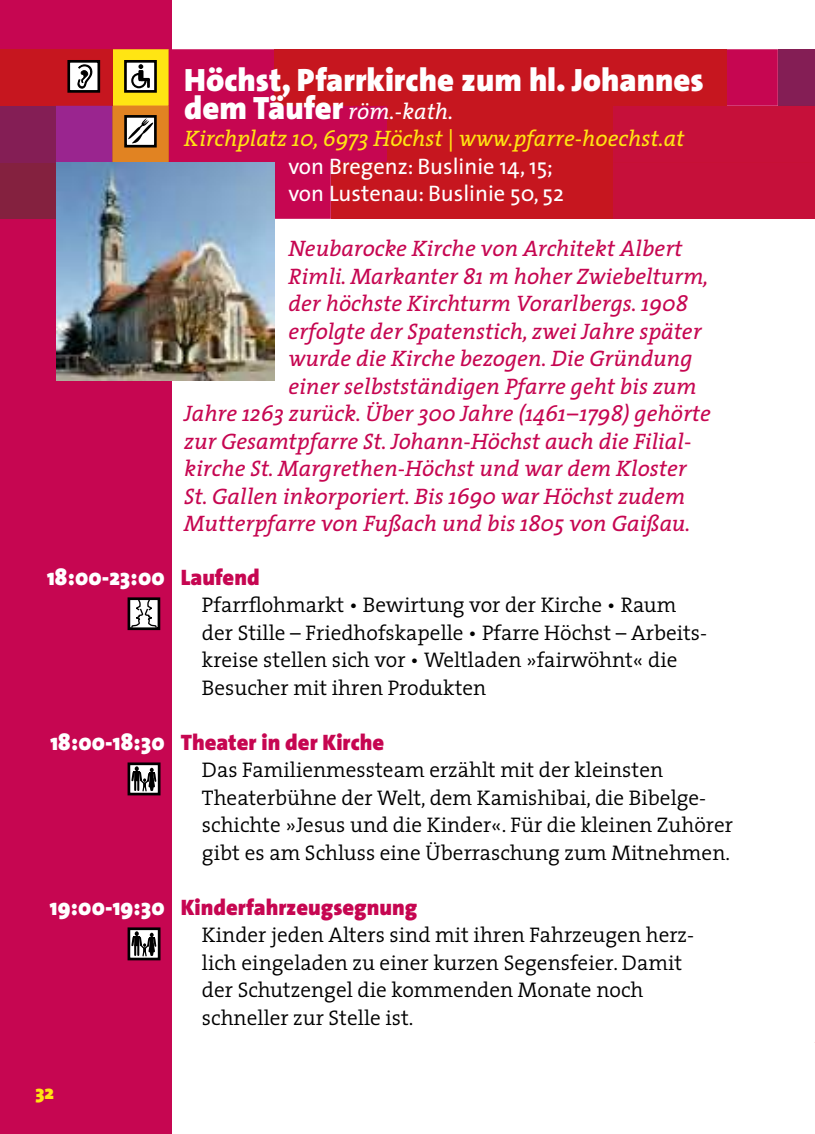
<style>
.page{position:relative;width:815px;height:1134px;background:#fff}
.page>*{position:absolute;margin:0;border:0;box-sizing:border-box;transform-origin:0 0}
.t1{font:900 32.5px "The Sans";color:#fff}
.t2{font:900 23.75px "The Sans";letter-spacing:.005em;color:#fff;scale:.93 1}
.t3{font:italic 22.5px "The Serif";color:#c60651}
.t4{font:italic 22.5px/27.5px "The Serif";color:#ffe512}
.t5{font:900 22.5px "The Sans";color:#c60651}
.t6{font:22.5px/27.5px "The Sans";color:#fff}
.t7{font:300 21.25px/27.5px "The Serif";color:#000}
.t8{font:900 20px "The Sans";color:#ffe512}
.s1{font-family:"The Sans";font-weight:900;font-style:normal;font-size:32.5px;color:#fff}
.s2{color:#fff}
.s3{font-size:22.5px;color:#c60651}
.s4{font-size:23.75px;color:#fff}
</style>
<div class="page">
<div style="left:0;top:0;width:172px;height:1134px;background:#c60651"></div>
<div style="left:172px;top:49px;width:606px;height:170px;background:#c60651"></div>
<div style="left:0;top:49px;width:112px;height:57px;background:#c6161f"></div>
<div style="left:274px;top:49px;width:452px;height:57px;background:#c6161f"></div>
<div style="left:387px;top:106px;width:226px;height:56px;background:#c6161f"></div>
<div style="left:331px;top:162px;width:282px;height:57px;background:#c6161f"></div>
<div style="left:613px;top:162px;width:201px;height:57px;background:#c6103a"></div>
<div style="left:613px;top:106px;width:201px;height:56px;background:#c6103a"></div>
<div style="left:0;top:162px;width:56px;height:57px;background:#84213f"></div>
<div style="left:0;top:106px;width:56px;height:56px;background:#841e55"></div>
<div style="left:778px;top:49px;width:36px;height:57px;background:#841e55"></div>
<hr style="left:814px;top:162px;width:1px;height:57px;background:#c6103a">
<hr style="left:814px;top:106px;width:1px;height:56px;background:#c6103a">
<hr style="left:814px;top:49px;width:1px;height:57px;background:#841e55">
<svg style="left:56px;top:49px;width:113px;height:113px"></svg>
<img style="left:56px;top:162px;width:218px;height:218px">
<div style="left:128px;top:597px;width:32px;height:33px;border:3px solid #000"></div>
<svg style="left:130px;top:598px;width:28px;height:31px"></svg>
<div style="left:128px;top:762px;width:32px;height:33px;border:3px solid #000"></div>
<svg style="left:131px;top:766px;width:25px;height:25px"></svg>
<div style="left:128px;top:927px;width:32px;height:33px;border:3px solid #000"></div>
<svg style="left:131px;top:931px;width:25px;height:25px"></svg>
<h1 class="t1" style="left:184px;top:60px;width:521px">Höchst, Pfarrkirche zum hl. Johannes</h1>
<p class="t4" style="left:184px;top:98px;width:502px"><span class="s1">dem Täufer</span> <span class="s2">röm.-kath.<br></span>Kirchplatz 10, 6973 Höchst | www.pfarre-hoechst.at</p>
<p class="t6" style="left:288px;top:153px;width:277px">von Bregenz: Buslinie 14, 15; von Lustenau: Buslinie 50, 52</p>
<p class="t3" style="left:288px;top:234px;width:396px">Neubarocke Kirche von Architekt Albert</p>
<p class="t3" style="left:288px;top:262px;width:422px">Rimli. Markanter 81 m hoher Zwiebelturm,</p>
<p class="t3" style="left:288px;top:289px;width:401px">der höchste Kirchturm Vorarlbergs. 1908</p>
<p class="t3" style="left:288px;top:317px;width:415px">erfolgte der Spatenstich, zwei Jahre später</p>
<p class="t3" style="left:288px;top:344px;width:406px">wurde die Kirche bezogen. Die Gründung</p>
<p class="t3" style="left:288px;top:372px;width:410px">einer selbstständigen Pfarre geht bis zum</p>
<p class="t3" style="left:184px;top:399px;width:528px">Jahre 1263 zurück. Über 300 Jahre (1461–1798) gehörte</p>
<p class="t3" style="left:184px;top:427px;width:509px">zur Gesamtpfarre St. Johann-Höchst auch die Filial-</p>
<p class="t3" style="left:184px;top:454px;width:504px">kirche St. Margrethen-Höchst und war dem Kloster</p>
<p class="t3" style="left:184px;top:482px;width:503px">St. Gallen inkorporiert. Bis 1690 war Höchst zudem</p>
<p class="t3" style="left:184px;top:509px;width:508px">Mutterpfarre von Fußach und bis 1805 von Gaißau.</p>
<p class="t2" style="left:47px;top:562px;width:230px">18:00-23:00 <span class="s3">Laufend</span></p>
<p class="t7" style="left:202px;top:592px;width:507px">Pfarrflohmarkt • Bewirtung vor der Kirche • Raum der Stille – Friedhofskapelle • Pfarre Höchst – Arbeits&shy;kreise stellen sich vor • Weltladen »fairwöhnt« die Besucher mit ihren Produkten</p>
<p class="t5" style="left:50px;top:728px;width:335px"><span class="s4">18:00-18:30</span> Theater in der Kirche</p>
<p class="t7" style="left:202px;top:757px;width:532px">Das Familienmessteam erzählt mit der kleinsten Theaterbühne der Welt, dem Kamishibai, die Bibelge&shy;schichte »Jesus und die Kinder«. Für die kleinen Zuhörer gibt es am Schluss eine Überraschung zum Mitnehmen.</p>
<p class="t5" style="left:50px;top:893px;width:369px"><span class="s4">19:00-19:30</span> Kinderfahrzeugsegnung</p>
<p class="t7" style="left:202px;top:922px;width:494px">Kinder jeden Alters sind mit ihren Fahrzeugen herz&shy;lich eingeladen zu einer kurzen Segensfeier. Damit der Schutzengel die kommenden Monate noch schneller zur Stelle ist.</p>
<p class="t8" style="left:35px;top:1080px;width:20px">32</p>
</div>
